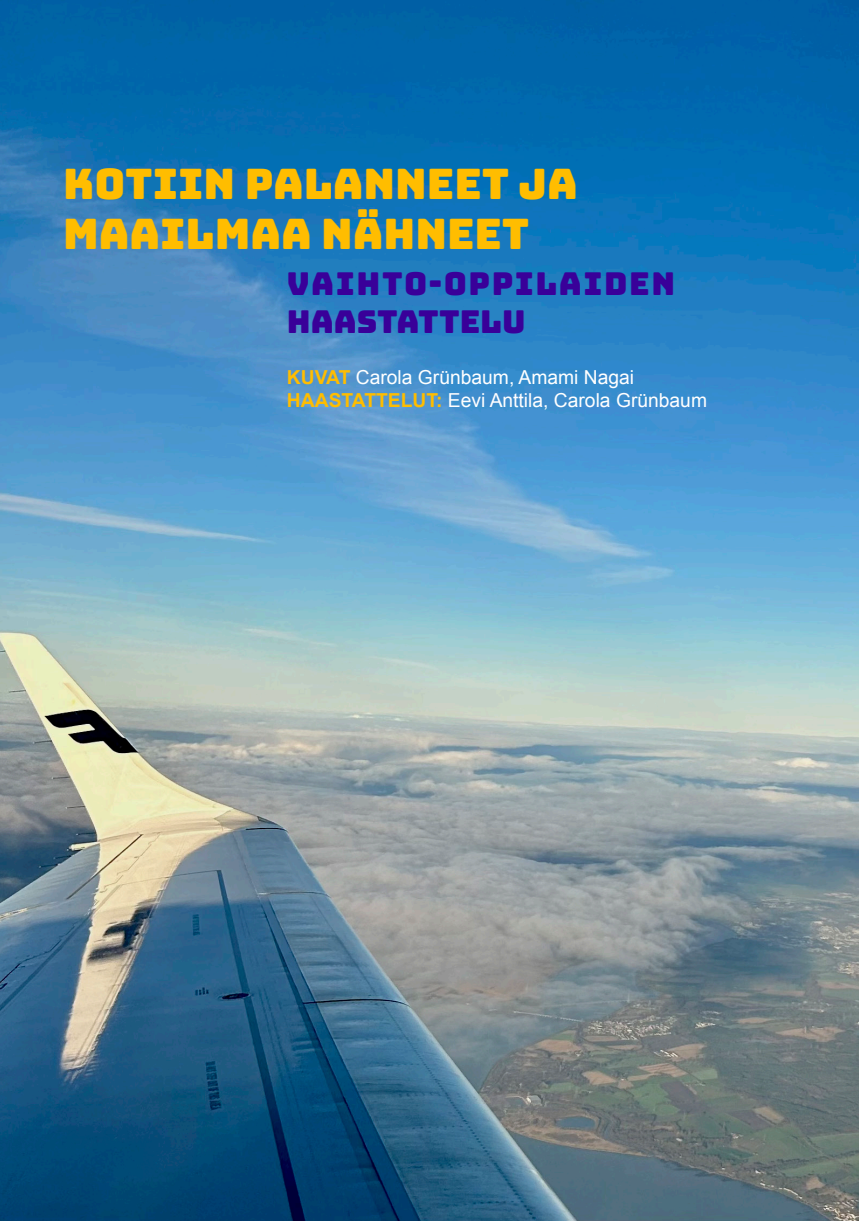
<style>
.page{position:relative;width:859px;height:1221px;background:#fff}
.page>*{position:absolute;margin:0;border:0;box-sizing:border-box;transform-origin:0 0}
.leipäteksti{font:42px/50.4px "Bungee";color:#ffbd00}
.leipäteksti-2{font:31.5px/37.8px "Bungee";letter-spacing:.05em;color:#390099}
.leipäteksti-3{font:19.25px "Arial";color:#fff}
.s1{font-weight:700;color:#ffbd00}
</style>
<div class="page">
<img style="left:0;top:0;width:858px;height:1220px">
<p class="leipäteksti" style="left:63px;top:159px;width:516px">KOTIIN PALANNEET JA<br>MAAILMAA NÄHNEET</p>
<p class="leipäteksti-2" style="left:287px;top:265px;width:389px">VAIHTO-OPPILAIDEN<br>HAASTATTELU</p>
<p class="leipäteksti-3" style="left:287px;top:365px;width:348px"><span class="s1">KUVAT</span> Carola Grünbaum, Amami Nagai</p>
<p class="leipäteksti-3" style="left:287px;top:388px;width:421px"><span class="s1">HAASTATTELUT:</span> Eevi Anttila, Carola Grünbaum</p>
</div>
